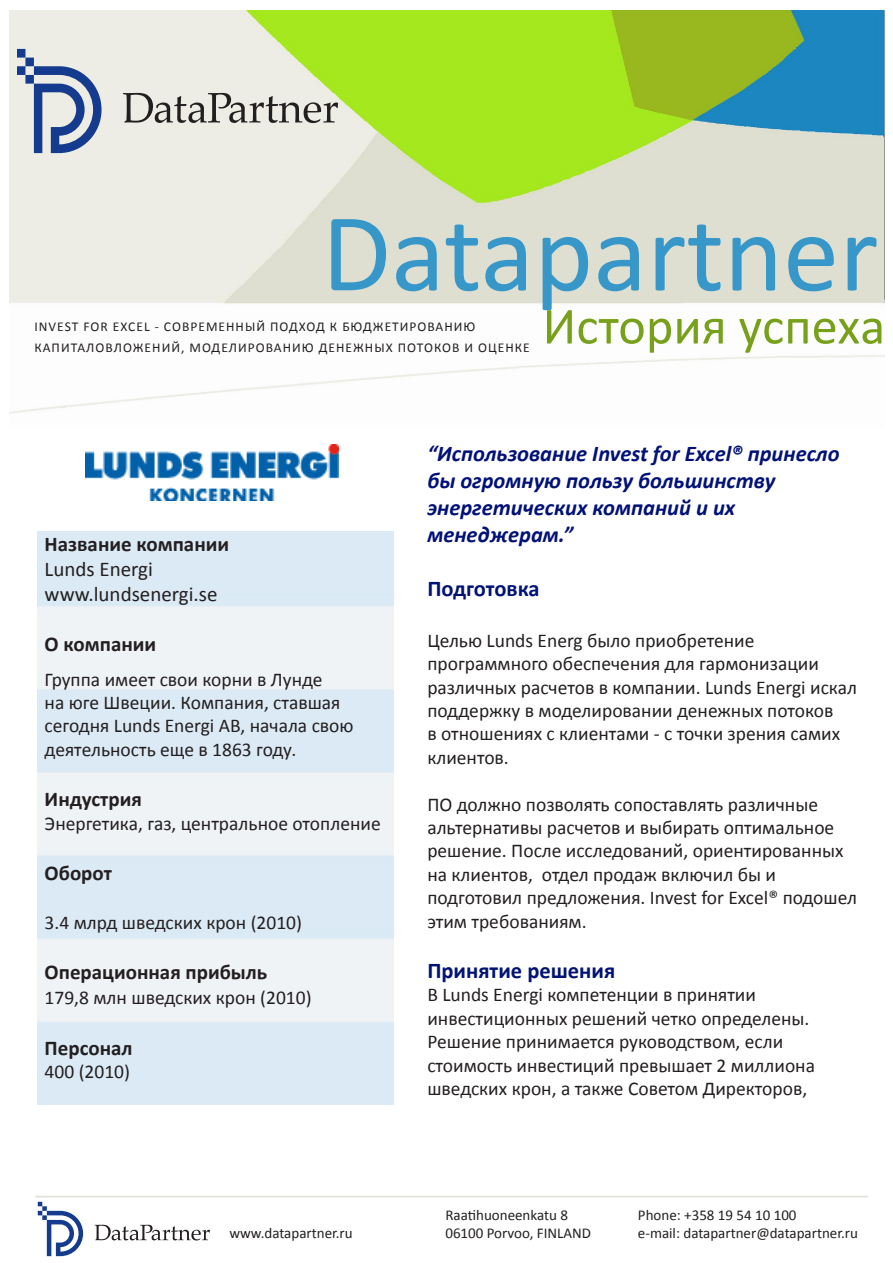
<style>
.page{position:relative;width:893px;height:1263px;background:#fff}
.page>*{position:absolute;margin:0;border:0;box-sizing:border-box;transform-origin:0 0}
.t1{font:112.5px "Calibri";color:#3797c8}
.t2{font:52.5px "Calibri";color:#78a11b}
.t3{font:italic 700 22.5px/27px "Calibri";color:#017}
.t4{font:700 22.5px "Calibri";color:#001375}
.t5{font:700 21px "Calibri";color:#231f20}
.t6{font:21px "Calibri";color:#231f20}
.t7{font:19.5px/23.4px "Calibri";color:#231f20}
.t8{font:15px "Calibri";color:#231f20}
.t9{font:13.5px/21.6px "Calibri";letter-spacing:.075em;color:#231f20}
</style>
<div class="page">
<img style="left:9px;top:11px;width:875px;height:403px">
<svg style="left:95px;top:1225px;width:115px;height:15px"></svg>
<svg style="left:38px;top:1202px;width:45px;height:54px"></svg>
<svg style="left:123px;top:93px;width:215px;height:30px;background:#b7b6b0"></svg>
<svg style="left:17px;top:49px;width:85px;height:104px;background:#a1aec6"></svg>
<img style="left:86px;top:445px;width:252px;height:55px">
<p class="t1" style="left:322px;top:183px;width:558px">Datapartner</p>
<p class="t2" style="left:543px;top:293px;width:344px">История успеха</p>
<p class="t9" style="left:34px;top:315px;width:497px">INVEST FOR EXCEL - СОВРЕМЕННЫЙ ПОДХОД К БЮДЖЕТИРОВАНИЮ<br>КАПИТАЛОВЛОЖЕНИЙ, МОДЕЛИРОВАНИЮ ДЕНЕЖНЫХ ПОТОКОВ И ОЦЕНКЕ</p>
<p class="t5" style="left:45px;top:530px;width:186px">Название компании</p>
<p class="t6" style="left:45px;top:556px;width:110px">Lunds Energi</p>
<p class="t6" style="left:45px;top:581px;width:174px">www.lundsenergi.se</p>
<p class="t5" style="left:45px;top:631px;width:113px">О компании</p>
<p class="t7" style="left:45px;top:666px;width:310px">Группа имеет свои корни в Лунде<br>на юге Швеции. Компания, ставшая сегодня Lunds Energi AB, начала свою деятельность еще в 1863 году.</p>
<p class="t5" style="left:45px;top:786px;width:99px">Индустрия</p>
<p class="t7" style="left:45px;top:810px;width:338px">Энергетика, газ, центральное отопление</p>
<p class="t5" style="left:45px;top:860px;width:69px">Оборот</p>
<p class="t7" style="left:45px;top:909px;width:259px">3.4 млрд шведских крон (2010)</p>
<p class="t5" style="left:45px;top:959px;width:224px">Операционная прибыль</p>
<p class="t7" style="left:45px;top:985px;width:268px">179,8 млн шведских крон (2010)</p>
<p class="t5" style="left:45px;top:1034px;width:90px">Персонал</p>
<p class="t7" style="left:45px;top:1059px;width:87px">400 (2010)</p>
<p class="t3" style="left:427px;top:439px;width:414px">“Использование Invest for Excel® принесло бы огромную пользу большинству энергетических компаний и их менеджерам.”</p>
<p class="t4" style="left:427px;top:575px;width:114px">Подготовка</p>
<p class="t7" style="left:427px;top:628px;width:431px">Целью Lunds Energ было приобретение программного обеспечения для гармонизации различных расчетов в компании. Lunds Energi искал поддержку в моделировании денежных потоков<br>в отношениях с клиентами - с точки зрения самих клиентов.</p>
<p class="t7" style="left:427px;top:791px;width:431px">ПО должно позволять сопоставлять различные альтернативы расчетов и выбирать оптимальное решение. После исследований, ориентированных на клиентов, отдел продаж включил бы и подготовил предложения. Invest for Excel® подошел этим требованиям.</p>
<p class="t4" style="left:427px;top:956px;width:189px">Принятие решения</p>
<p class="t7" style="left:427px;top:982px;width:389px">В Lunds Energi компетенции в принятии инвестиционных решений четко определены.<br>Решение принимается руководством, если стоимость инвестиций превышает 2 миллиона шведских крон, а также Советом Директоров,</p>
<p class="t8" style="left:445px;top:1206px;width:124px">Raatihuoneenkatu 8</p>
<p class="t8" style="left:638px;top:1206px;width:160px">Phone: +358 19 54 10 100</p>
<p class="t8" style="left:229px;top:1224px;width:125px">www.datapartner.ru</p>
<p class="t8" style="left:445px;top:1224px;width:147px">06100 Porvoo, FINLAND</p>
<p class="t8" style="left:638px;top:1224px;width:222px">e-mail: datapartner@datapartner.ru</p>
</div>
